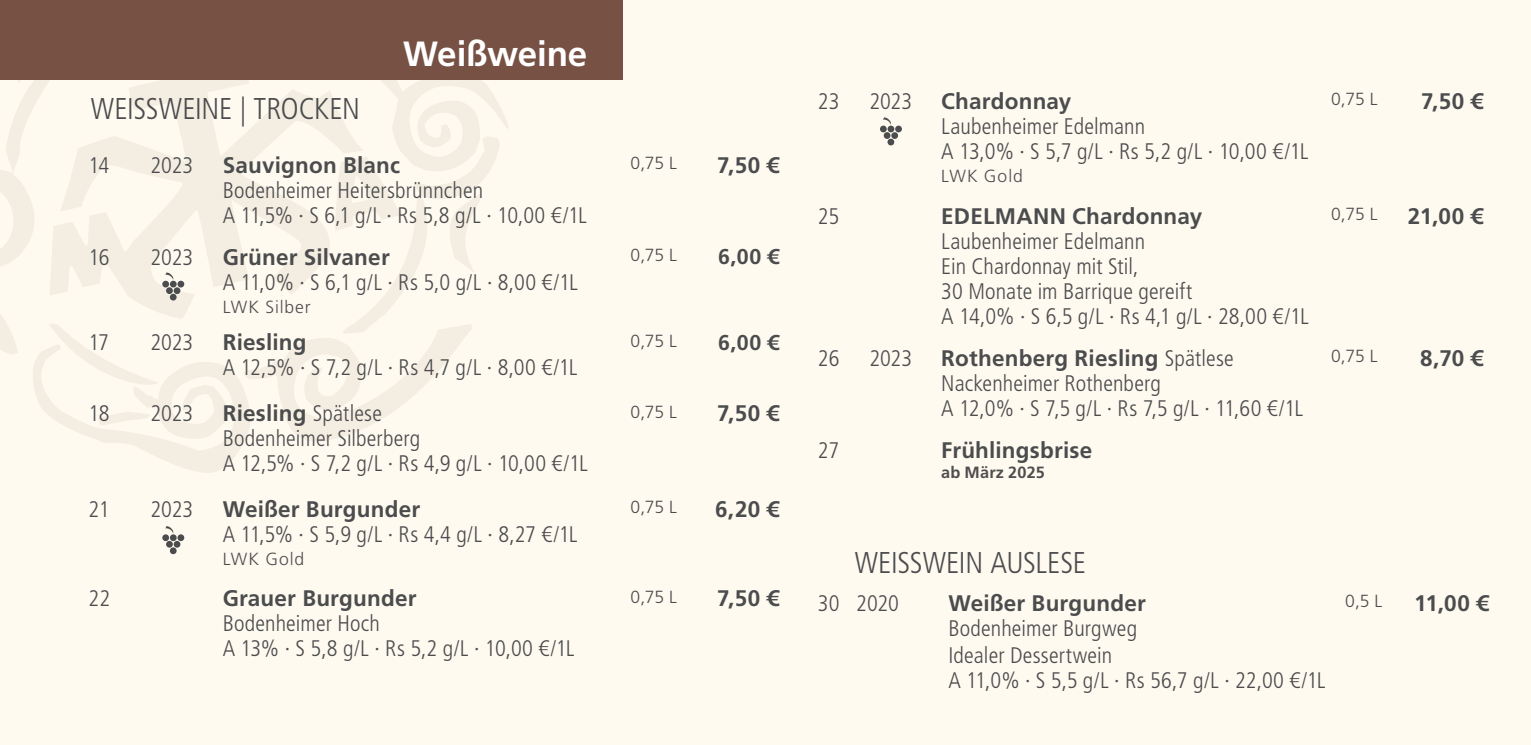
<style>
.page{position:relative;width:1531px;height:745px;background:#fff}
.page>*{position:absolute;margin:0;border:0;box-sizing:border-box;transform-origin:0 0}
.t1{font:700 35px "Frutiger LT Std";letter-spacing:-.01em;color:#fff}
.t2{font:300 condensed 30px "Frutiger LT Std";letter-spacing:-.01em;color:#4b4c4d}
.t3{font:300 condensed 22.5px/25px "Frutiger LT Std";letter-spacing:.005em;color:#4b4c4d}
.t4{font:700 22.5px "Frutiger LT Std";letter-spacing:.01em;color:#4b4c4d}
.t5{font:700 21.5px "Frutiger LT Std";color:#4b4c4d}
.t6{font:300 17.5px "Frutiger LT Std";letter-spacing:-.01em;color:#4b4c4d}
.t7{font:300 17.5px "Frutiger LT Std";letter-spacing:.05em;color:#4e4e4f}
.t8{font:700 16.25px "Frutiger LT Std";letter-spacing:.01em;color:#4e4e4f}
.s1{font-weight:300;font-stretch:condensed}
.s2{font-weight:700;font-stretch:normal}
</style>
<div class="page">
<div style="left:0;top:0;width:1531px;height:744px;background:#fffaf0"></div>
<svg style="left:0;top:80px;width:509px;height:393px"></svg>
<div style="left:0;top:0;width:623px;height:80px;background:#775144"></div>
<div style="left:162px;top:280px;width:7px;height:7px;background:#4b4c4d;border-radius:50%"></div>
<div style="left:170px;top:280px;width:7px;height:7px;background:#4b4c4d;border-radius:50%"></div>
<div style="left:177px;top:280px;width:7px;height:7px;background:#4b4c4d;border-radius:50%"></div>
<div style="left:166px;top:287px;width:7px;height:7px;background:#4b4c4d;border-radius:50%"></div>
<div style="left:174px;top:287px;width:6px;height:7px;background:#4b4c4d;border-radius:50%"></div>
<div style="left:170px;top:293px;width:7px;height:7px;background:#4b4c4d;border-radius:50%"></div>
<svg style="left:165px;top:272px;width:8px;height:8px"></svg>
<div style="left:880px;top:125px;width:7px;height:7px;background:#4b4c4d;border-radius:50%"></div>
<div style="left:887px;top:125px;width:7px;height:7px;background:#4b4c4d;border-radius:50%"></div>
<div style="left:895px;top:125px;width:7px;height:7px;background:#4b4c4d;border-radius:50%"></div>
<div style="left:884px;top:132px;width:6px;height:7px;background:#4b4c4d;border-radius:50%"></div>
<div style="left:891px;top:132px;width:7px;height:7px;background:#4b4c4d;border-radius:50%"></div>
<div style="left:887px;top:139px;width:7px;height:6px;background:#4b4c4d;border-radius:50%"></div>
<svg style="left:883px;top:117px;width:8px;height:8px"></svg>
<div style="left:162px;top:534px;width:7px;height:6px;background:#4b4c4d;border-radius:50%"></div>
<div style="left:170px;top:534px;width:7px;height:6px;background:#4b4c4d;border-radius:50%"></div>
<div style="left:177px;top:534px;width:7px;height:6px;background:#4b4c4d;border-radius:50%"></div>
<svg style="left:166px;top:540px;width:7px;height:7px"></svg>
<div style="left:174px;top:540px;width:6px;height:7px;background:#4b4c4d;border-radius:50%"></div>
<div style="left:170px;top:547px;width:7px;height:7px;background:#4b4c4d;border-radius:50%"></div>
<svg style="left:165px;top:526px;width:8px;height:7px"></svg>
<p class="t2" style="left:91px;top:91px;width:271px">WEISSWEINE | TROCKEN</p>
<p class="t1" style="left:403px;top:33px;width:186px">Weißweine</p>
<p class="t3" style="left:89px;top:153px;width:22px">14</p>
<p class="t3" style="left:150px;top:153px;width:44px">2023</p>
<p class="t4" style="left:223px;top:152px;width:179px">Sauvignon Blanc</p>
<p class="t3" style="left:223px;top:178px;width:262px">Bodenheimer Heitersbrünnchen</p>
<p class="t3" style="left:223px;top:203px;width:366px">A 11,5% · S 6,1 g/L · Rs 5,8 g/L · 10,00 €/1L</p>
<p class="t3" style="left:89px;top:245px;width:22px">16</p>
<p class="t3" style="left:150px;top:245px;width:44px">2023</p>
<p class="t4" style="left:223px;top:244px;width:169px">Grüner Silvaner</p>
<p class="t3" style="left:223px;top:270px;width:356px">A 11,0% · S 6,1 g/L · Rs 5,0 g/L · 8,00 €/1L</p>
<p class="t7" style="left:223px;top:296px;width:90px">LWK Silber</p>
<p class="t3" style="left:89px;top:330px;width:22px">17</p>
<p class="t3" style="left:150px;top:330px;width:44px">2023</p>
<p class="t4" style="left:223px;top:329px;width:85px">Riesling</p>
<p class="t3" style="left:223px;top:355px;width:356px">A 12,5% · S 7,2 g/L · Rs 4,7 g/L · 8,00 €/1L</p>
<p class="t3" style="left:89px;top:401px;width:22px">18</p>
<p class="t3" style="left:150px;top:401px;width:44px">2023</p>
<p class="t4" style="left:223px;top:400px;width:161px">Riesling <span class="s1">Spätlese</span></p>
<p class="t3" style="left:223px;top:426px;width:199px">Bodenheimer Silberberg</p>
<p class="t3" style="left:223px;top:451px;width:367px">A 12,5% · S 7,2 g/L · Rs 4,9 g/L · 10,00 €/1L</p>
<p class="t3" style="left:89px;top:497px;width:22px">21</p>
<p class="t3" style="left:150px;top:497px;width:44px">2023</p>
<p class="t4" style="left:223px;top:495px;width:199px">Weißer Burgunder</p>
<p class="t3" style="left:223px;top:522px;width:356px">A 11,5% · S 5,9 g/L · Rs 4,4 g/L · 8,27 €/1L</p>
<p class="t7" style="left:223px;top:548px;width:83px">LWK Gold</p>
<p class="t3" style="left:89px;top:586px;width:23px">22</p>
<p class="t4" style="left:223px;top:585px;width:195px">Grauer Burgunder</p>
<p class="t3" style="left:223px;top:611px;width:159px">Bodenheimer Hoch</p>
<p class="t3" style="left:223px;top:636px;width:353px">A 13% · S 5,8 g/L · Rs 5,2 g/L · 10,00 €/1L</p>
<p class="t6" style="left:631px;top:153px;width:48px">0,75 L</p>
<p class="t4" style="left:717px;top:152px;width:63px">7,50 €</p>
<p class="t6" style="left:631px;top:245px;width:48px">0,75 L</p>
<p class="t5" style="left:718px;top:244px;width:62px">6,00 €</p>
<p class="t6" style="left:631px;top:330px;width:48px">0,75 L</p>
<p class="t5" style="left:718px;top:329px;width:62px">6,00 €</p>
<p class="t6" style="left:631px;top:401px;width:48px">0,75 L</p>
<p class="t4" style="left:717px;top:400px;width:63px">7,50 €</p>
<p class="t6" style="left:631px;top:497px;width:48px">0,75 L</p>
<p class="t4" style="left:715px;top:495px;width:65px">6,20 €</p>
<p class="t6" style="left:631px;top:586px;width:48px">0,75 L</p>
<p class="t4" style="left:717px;top:585px;width:63px">7,50 €</p>
<p class="t3" style="left:818px;top:89px;width:23px">23</p>
<p class="t3" style="left:869px;top:89px;width:44px">2023</p>
<p class="t4" style="left:941px;top:88px;width:132px">Chardonnay</p>
<p class="t3" style="left:941px;top:114px;width:205px">Laubenheimer Edelmann</p>
<p class="t3" style="left:941px;top:139px;width:369px">A 13,0% · S 5,7 g/L · Rs 5,2 g/L · 10,00 €/1L</p>
<p class="t7" style="left:941px;top:166px;width:83px">LWK Gold</p>
<p class="t3" style="left:818px;top:204px;width:23px">25</p>
<p class="t4" style="left:941px;top:202px;width:263px">EDELMANN Chardonnay</p>
<p class="t3" style="left:941px;top:229px;width:205px">Laubenheimer Edelmann</p>
<p class="t3" style="left:941px;top:254px;width:253px">Ein Chardonnay mit Stil,<br>30 Monate im Barrique gereift</p>
<p class="t3" style="left:941px;top:304px;width:369px">A 14,0% · S 6,5 g/L · Rs 4,1 g/L · 28,00 €/1L</p>
<p class="t3" style="left:818px;top:346px;width:23px">26</p>
<p class="t3" style="left:869px;top:346px;width:44px">2023</p>
<p class="t3" style="left:941px;top:346px;width:294px"><span class="s2">Rothenberg Riesling</span> Spätlese<br>Nackenheimer Rothenberg</p>
<p class="t3" style="left:941px;top:396px;width:363px">A 12,0% · S 7,5 g/L · Rs 7,5 g/L · 11,60 €/1L</p>
<p class="t3" style="left:818px;top:438px;width:23px">27</p>
<p class="t4" style="left:941px;top:437px;width:152px">Frühlingsbrise</p>
<p class="t8" style="left:941px;top:462px;width:105px">ab März 2025</p>
<p class="t6" style="left:1331px;top:89px;width:48px">0,75 L</p>
<p class="t4" style="left:1421px;top:88px;width:63px">7,50 €</p>
<p class="t6" style="left:1331px;top:204px;width:48px">0,75 L</p>
<p class="t4" style="left:1407px;top:202px;width:77px">21,00 €</p>
<p class="t6" style="left:1331px;top:346px;width:48px">0,75 L</p>
<p class="t4" style="left:1420px;top:344px;width:64px">8,70 €</p>
<p class="t2" style="left:855px;top:545px;width:233px">WEISSWEIN AUSLESE</p>
<p class="t3" style="left:818px;top:590px;width:23px">30</p>
<p class="t3" style="left:856px;top:590px;width:44px">2020</p>
<p class="t3" style="left:948px;top:590px;width:199px"><span class="s2">Weißer Burgunder<br></span>Bodenheimer Burgweg</p>
<p class="t3" style="left:948px;top:643px;width:165px">Idealer Dessertwein</p>
<p class="t3" style="left:948px;top:668px;width:379px">A 11,0% · S 5,5 g/L · Rs 56,7 g/L · 22,00 €/1L</p>
<p class="t6" style="left:1345px;top:590px;width:39px">0,5 L</p>
<p class="t4" style="left:1414px;top:589px;width:76px">11,00 €</p>
</div>
